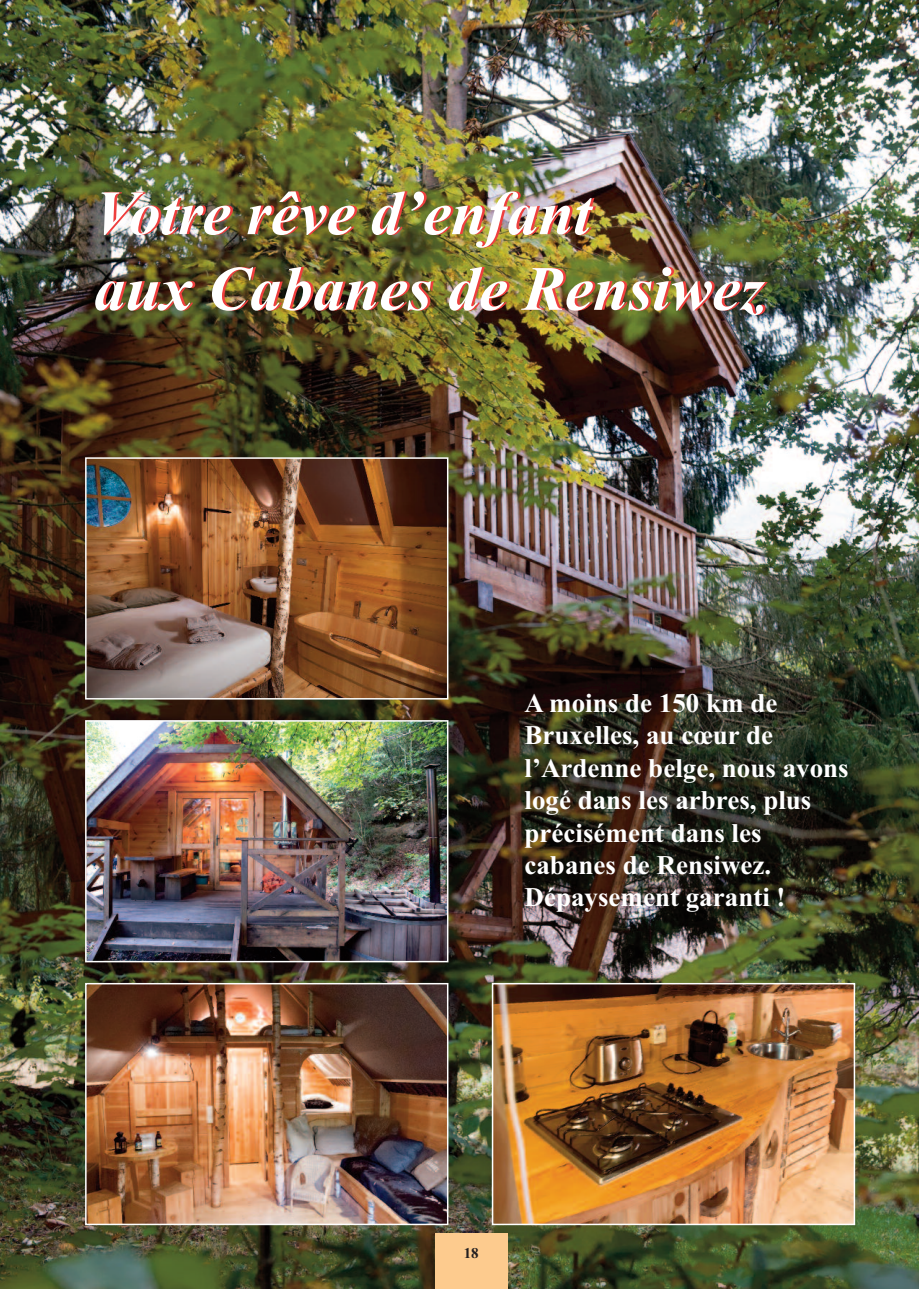
<style>
.page{position:relative;width:919px;height:1289px;background:#fff}
.page>*{position:absolute;margin:0;border:0;box-sizing:border-box;transform-origin:0 0}
.t1{font:italic 700 63px/75.6px "Times New Roman";color:#fff}
.t2{font:700 27px/32.4px "Times New Roman";color:#fff}
.t3{font:700 15px "Times New Roman";color:#231f20}
</style>
<div class="page">
<img style="left:0;top:0;width:918px;height:1288px">
<img style="left:88px;top:985px;width:357px;height:237px">
<div style="left:85px;top:982px;width:363px;height:243px;border:2px solid #fff"></div>
<img style="left:88px;top:723px;width:357px;height:236px">
<div style="left:85px;top:720px;width:363px;height:242px;border:2px solid #fff"></div>
<img style="left:494px;top:985px;width:358px;height:237px">
<div style="left:491px;top:982px;width:364px;height:243px;border:2px solid #fff"></div>
<img style="left:88px;top:460px;width:357px;height:236px">
<div style="left:85px;top:457px;width:363px;height:242px;border:2px solid #fff"></div>
<div style="left:435px;top:1233px;width:72px;height:55px;background:#fdcb8e"></div>
<h1 class="t1" style="left:94px;top:175px;width:672px">Votre rêve d’enfant<br>aux Cabanes de Rensiwez</h1>
<p class="t2" style="left:524px;top:686px;width:326px">A moins de 150 km de<br>Bruxelles, au cœur de l’Ardenne belge, nous avons logé dans les arbres, plus précisément dans les cabanes de Rensiwez.<br>Dépaysement garanti !</p>
<p class="t3" style="left:463px;top:1244px;width:16px">18</p>
</div>
